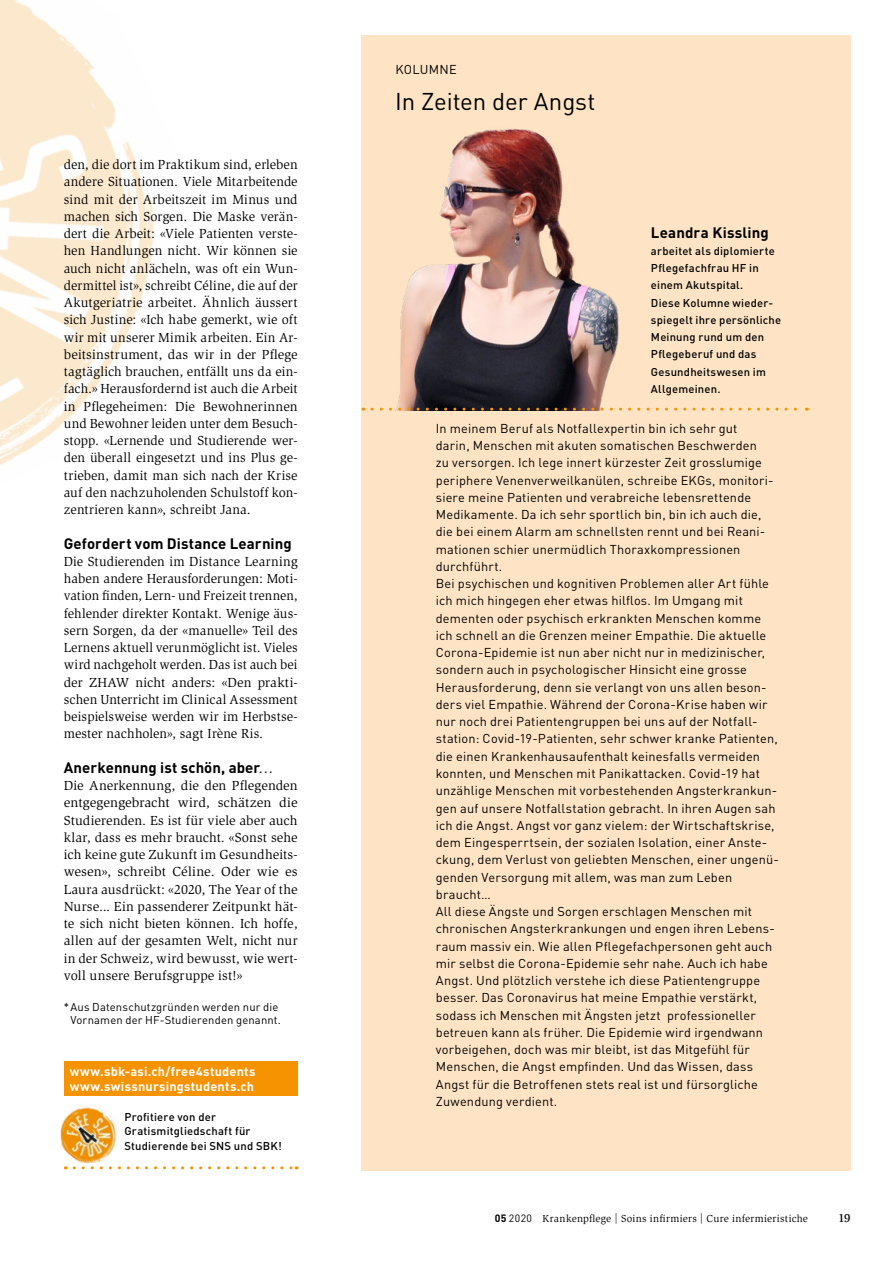
<style>
.page{position:relative;width:893px;height:1263px;background:#fff}
.page>*{position:absolute;margin:0;border:0;box-sizing:border-box;transform-origin:0 0}
.t1{font:24px "DIN Pro";letter-spacing:-.005em;color:#000}
.t2{font:700 15px "DIN Pro";letter-spacing:.005em;color:#000}
.t3{font:13.5px/17.2px "Slimbach Std";letter-spacing:.01em;color:#000;text-align:justify}
.t4{font:12.75px/17.2px "DIN Pro";letter-spacing:.015em;color:#000}
.t5{font:700 12.75px/15px "DIN Pro";letter-spacing:.02em;color:#fff}
.t6{font:700 12px "Esta Pro";color:#000}
.t7{font:500 11.25px/17.2px "DIN Pro";letter-spacing:.02em;color:#000}
.t8{font:11.25px/13.5px "DIN Pro";letter-spacing:.015em;color:#000;text-align:center}
.t9{font:10.5px "Slimbach Std";letter-spacing:.025em;color:#000}
.s1{font-family:"Slimbach Std";font-weight:400}
.s2{font-family:"DIN Pro";font-weight:700}
.s3{font-family:"DIN Pro"}
</style>
<div class="page">
<img style="left:0;top:0;width:154px;height:465px">
<div style="left:361px;top:35px;width:489px;height:1135px;background:#fee4c5"></div>
<img style="left:61px;top:1107px;width:56px;height:56px">
<svg style="left:74px;top:1166px;width:223px;height:3px"></svg>
<div style="left:64px;top:1061px;width:234px;height:34px;background:#f59300"></div>
<img style="left:380px;top:129px;width:241px;height:279px">
<svg style="left:372px;top:408px;width:435px;height:3px"></svg>
<p class="t3" style="left:64px;top:156px;width:235px">den, die dort im Praktikum sind, erleben andere Situationen. Viele Mitarbeitende sind mit der Arbeitszeit im Minus und machen sich Sorgen. Die Maske verän&shy;dert die Arbeit: «Viele Patienten verste&shy;hen Handlungen nicht. Wir können sie auch nicht anlächeln, was oft ein Wun&shy;dermittel ist», schreibt Céline, die auf der Akutgeriatrie arbeitet. Ähnlich äussert sich Justine: «Ich habe gemerkt, wie oft wir mit unserer Mimik arbeiten. Ein Ar&shy;beitsinstrument, das wir in der Pflege tagtäglich brauchen, entfällt uns da ein&shy;fach.» Herausfordernd ist auch die Arbeit in Pflegeheimen: Die Bewohnerinnen und Bewohner leiden unter dem Besuch&shy;stopp. «Lernende und Studierende wer&shy;den überall eingesetzt und ins Plus ge&shy;trieben, damit man sich nach der Krise auf den nachzuholenden Schulstoff kon&shy;zentrieren kann», schreibt Jana.</p>
<p class="t2" style="left:64px;top:533px;width:229px">Gefordert vom Distance Learning</p>
<p class="t3" style="left:64px;top:553px;width:235px">Die Studierenden im Distance Learning haben andere Herausforderungen: Moti&shy;vation finden, Lern- und Freizeit trennen, fehlender direkter Kontakt. Wenige äus&shy;sern Sorgen, da der «manuelle» Teil des Lernens aktuell verunmöglicht ist. Vieles wird nachgeholt werden. Das ist auch bei der ZHAW nicht anders: «Den prakti&shy;schen Unterricht im Clinical Assessment beispielsweise werden wir im Herbstse&shy;mester nachholen», sagt Irène Ris.</p>
<p class="t2" style="left:64px;top:757px;width:211px">Anerkennung ist schön, aber<span class="s1">…</span></p>
<p class="t3" style="left:64px;top:777px;width:235px">Die Anerkennung, die den Pflegenden entgegengebracht wird, schätzen die Studierenden. Es ist für viele aber auch klar, dass es mehr braucht. «Sonst sehe ich keine gute Zukunft im Gesundheits&shy;wesen», schreibt Céline. Oder wie es Laura ausdrückt: «2020, The Year of the Nurse... Ein passenderer Zeitpunkt hät&shy;te sich nicht bieten können. Ich hoffe, allen auf der gesamten Welt, nicht nur in der Schweiz, wird bewusst, wie wert&shy;voll unsere Berufsgruppe ist!»</p>
<p class="t8" style="left:64px;top:999px;width:219px">* Aus Datenschutzgründen werden nur die<br>Vornamen der HF-Studierenden genannt.</p>
<p class="t5" style="left:70px;top:1063px;width:187px">www.sbk-asi.ch/free4students www.swissnursingstudents.ch</p>
<p class="t7" style="left:124px;top:1109px;width:159px;line-height:14.2px">Profitiere von der<br>Gratismitgliedschaft für<br>Studierende bei SNS und SBK!</p>
<p class="t4" style="left:395px;top:60px;width:63px">KOLUMNE</p>
<h1 class="t1" style="left:395px;top:85px;width:201px">In Zeiten der Angst</h1>
<p class="t2" style="left:651px;top:222px;width:119px">Leandra Kissling</p>
<p class="t7" style="left:651px;top:242px;width:132px">arbeitet als diplomierte<br>Pflegefachfrau HF in einem Akutspital.<br>Diese Kolumne wieder&shy;spiegelt ihre persönliche<br>Meinung rund um den<br>Pflegeberuf und das<br>Gesundheitswesen im<br>Allgemeinen.</p>
<p class="t4" style="left:436px;top:419px;width:345px">In meinem Beruf als Notfallexpertin bin ich sehr gut<br>darin, Menschen mit akuten somatischen Beschwerden<br>zu versorgen. Ich lege innert kürzester Zeit grosslumige periphere Venenverweilkanülen, schreibe EKGs, monitori&shy;siere meine Patienten und verabreiche lebensrettende Medikamente. Da ich sehr sportlich bin, bin ich auch die, die bei einem Alarm am schnellsten rennt und bei Reani&shy;mationen schier unermüdlich Thoraxkompressionen durchführt.<br>Bei psychischen und kognitiven Problemen aller Art fühle ich mich hingegen eher etwas hilflos. Im Umgang mit dementen oder psychisch erkrankten Menschen komme ich schnell an die Grenzen meiner Empathie. Die aktuelle Corona-Epidemie ist nun aber nicht nur in medizinischer, sondern auch in psychologischer Hinsicht eine grosse Herausforderung, denn sie verlangt von uns allen beson&shy;ders viel Empathie. Während der Corona-Krise haben wir nur noch drei Patientengruppen bei uns auf der Notfall&shy;station: Covid-19-Patienten, sehr schwer kranke Patienten, die einen Krankenhausaufenthalt keinesfalls vermeiden konnten, und Menschen mit Panikattacken. Covid-19 hat unzählige Menschen mit vorbestehenden Angsterkrankun&shy;gen auf unsere Notfallstation gebracht. In ihren Augen sah ich die Angst. Angst vor ganz vielem: der Wirtschaftskrise, dem Eingesperrtsein, der sozialen Isolation, einer Anste&shy;ckung, dem Verlust von geliebten Menschen, einer ungenü&shy;genden Versorgung mit allem, was man zum Leben braucht…<br>All diese Ängste und Sorgen erschlagen Menschen mit chronischen Angsterkrankungen und engen ihren Lebens&shy;raum massiv ein. Wie allen Pflegefachpersonen geht auch mir selbst die Corona-Epidemie sehr nahe. Auch ich habe Angst. Und plötzlich verstehe ich diese Patientengruppe besser. Das Coronavirus hat meine Empathie verstärkt, sodass ich Menschen mit Ängsten jetzt professioneller betreuen kann als früher. Die Epidemie wird irgendwann vorbeigehen, doch was mir bleibt, ist das Mitgefühl für Menschen, die Angst empfinden. Und das Wissen, dass Angst für die Betroffenen stets real ist und fürsorgliche Zuwendung verdient.</p>
<p class="t9" style="left:495px;top:1212px;width:315px"><span class="s2">05</span> <span class="s3">2020</span> Krankenpflege | Soins infirmiers | Cure infermieristiche</p>
<p class="t6" style="left:839px;top:1209px;width:13px">19</p>
</div>
